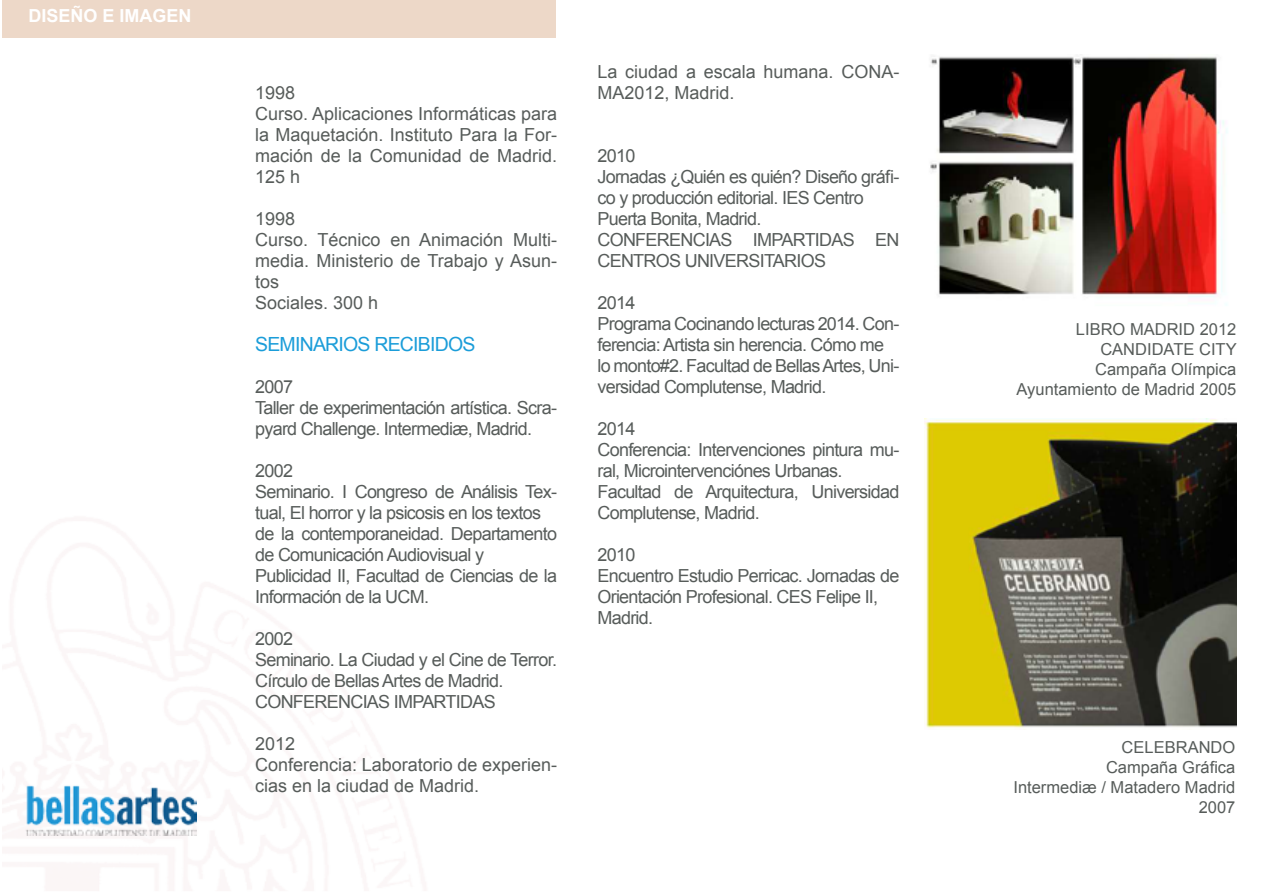
<style>
.page{position:relative;width:1263px;height:893px;background:#fff}
.page>*{position:absolute;margin:0;border:0;box-sizing:border-box;transform-origin:0 0}
.t1{font:19.5px "Arial";letter-spacing:-.04em;color:#1b9dd9}
.t2{font:18px/21px "Arial";letter-spacing:-.04em;color:#575c5a}
.t3{font:18px/21px "Arial";color:#575c5a}
.t4{font:700 18px "Arial";color:#fff}
.t5{font:16.5px/19.8px "Arial";color:#575c5a;text-align:right}
</style>
<div class="page">
<img style="left:25px;top:785px;width:171px;height:50px">
<img style="left:930px;top:56px;width:298px;height:249px">
<img style="left:925px;top:418px;width:311px;height:310px">
<div style="left:2px;top:0;width:553px;height:37px;background:#edd8c8"></div>
<p class="t4" style="left:28px;top:3px;width:165px">DISEÑO E IMAGEN</p>
<p class="t3" style="left:255px;top:82px;width:303px">1998<br>Curso. Aplicaciones Informáticas para la Maquetación. Instituto Para la For&shy;mación de la Comunidad de Madrid.<br>125 h</p>
<p class="t3" style="left:255px;top:208px;width:303px">1998<br>Curso. Técnico en Animación Multi&shy;media. Ministerio de Trabajo y Asun&shy;tos<br>Sociales. 300 h</p>
<p class="t1" style="left:255px;top:331px;width:222px">SEMINARIOS RECIBIDOS</p>
<p class="t2" style="left:255px;top:376px;width:303px">2007<br>Taller de experimentación artística. Scra&shy;pyard Challenge. Intermediæ, Madrid.</p>
<p class="t2" style="left:255px;top:460px;width:303px">2002<br>Seminario. I Congreso de Análisis Tex&shy;tual, El horror y la psicosis en los textos de la contemporaneidad. Departamento de Comunicación Audiovisual y<br>Publicidad II, Facultad de Ciencias de la<br>Información de la UCM.</p>
<p class="t2" style="left:255px;top:628px;width:303px">2002<br>Seminario. La Ciudad y el Cine de Terror.<br>Círculo de Bellas Artes de Madrid.<br>CONFERENCIAS IMPARTIDAS</p>
<p class="t3" style="left:255px;top:733px;width:303px">2012<br>Conferencia: Laboratorio de experien&shy;cias en la ciudad de Madrid.</p>
<p class="t3" style="left:597px;top:61px;width:303px">La ciudad a escala humana. CONA-<br>MA2012, Madrid.</p>
<p class="t2" style="left:597px;top:145px;width:303px">2010<br>Jornadas ¿Quién es quién? Diseño gráfi&shy;co y producción editorial. IES Centro<br>Puerta Bonita, Madrid.<br>CONFERENCIAS IMPARTIDAS EN<br>CENTROS UNIVERSITARIOS</p>
<p class="t2" style="left:597px;top:292px;width:303px">2014<br>Programa Cocinando lecturas 2014. Con&shy;ferencia: Artista sin herencia. Cómo me lo monto#2. Facultad de Bellas Artes, Uni&shy;versidad Complutense, Madrid.</p>
<p class="t2" style="left:597px;top:418px;width:303px">2014<br>Conferencia: Intervenciones pintura mu&shy;ral, Microintervenciónes Urbanas.<br>Facultad de Arquitectura, Universidad<br>Complutense, Madrid.</p>
<p class="t2" style="left:597px;top:544px;width:303px">2010<br>Encuentro Estudio Perricac. Jornadas de<br>Orientación Profesional. CES Felipe II,<br>Madrid.</p>
<p class="t5" style="left:1016px;top:320px;width:222px">LIBRO MADRID 2012<br>CANDIDATE CITY<br>Campaña Olímpica<br>Ayuntamiento de Madrid 2005</p>
<p class="t5" style="left:1013px;top:738px;width:223px">CELEBRANDO<br>Campaña Gráfica<br>Intermediæ / Matadero Madrid<br>2007</p>
</div>
